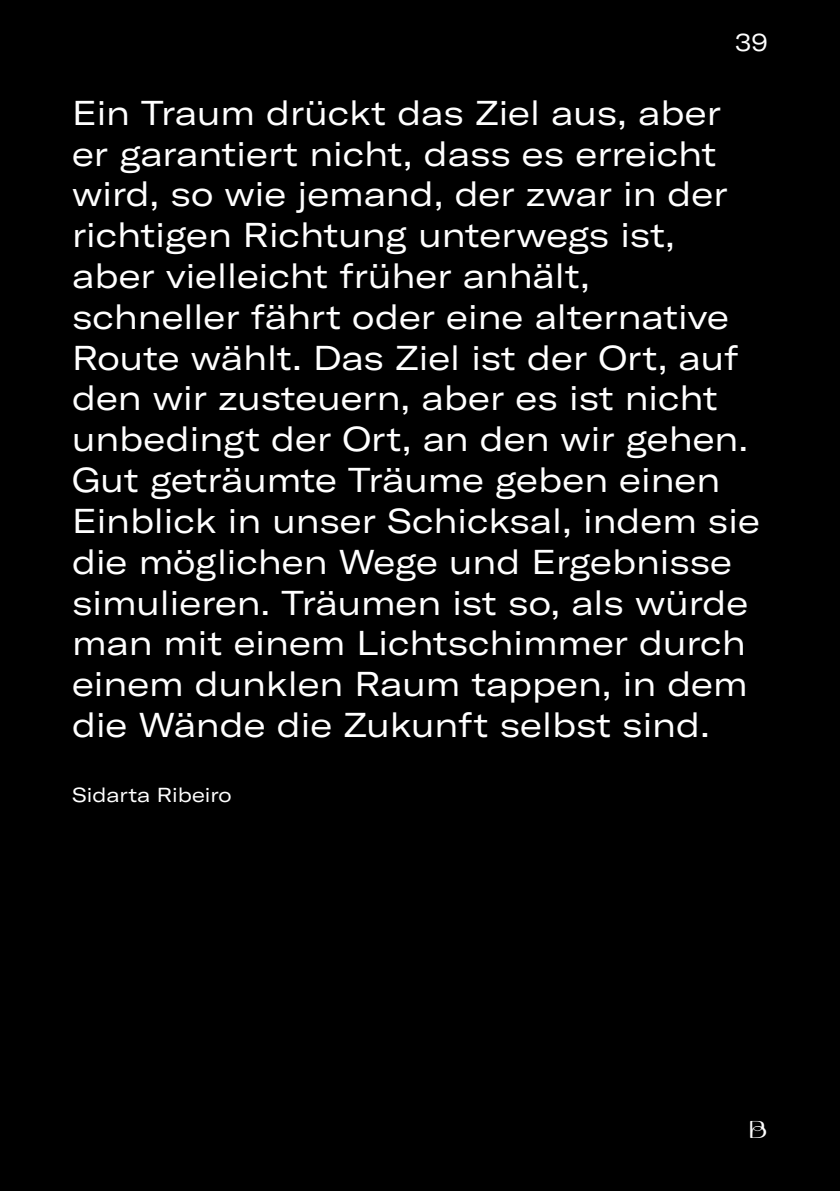
<style>
.page{position:relative;width:840px;height:1191px;background:#fff}
.page>*{position:absolute;margin:0;border:0;box-sizing:border-box;transform-origin:0 0}
.t1{font:expanded 34px/40.8px "GT America";color:#fff}
.t2{font:expanded 24px "GT America";color:#fff}
.t3{font:expanded 24px "GT America SN";color:#fff}
.t4{font:expanded 20px "GT America";color:#fff}
</style>
<div class="page">
<div style="left:0;top:0;width:839px;height:1191px;background:#000"></div>
<p class="t2" style="left:734px;top:28px;width:34px">39</p>
<p class="t1" style="left:72px;top:92px;width:689px">Ein Traum drückt das Ziel aus, aber er garantiert nicht, dass es erreicht wird, so wie jemand, der zwar in der richtigen Richtung unterwegs ist, aber vielleicht früher anhält, schneller fährt oder eine alternative Route wählt. Das Ziel ist der Ort, auf den wir zusteuern, aber es ist nicht unbedingt der Ort, an den wir gehen.<br>Gut geträumte Träume geben einen Einblick in unser Schicksal, indem sie die möglichen Wege und Ergebnisse simulieren. Träumen ist so, als würde man mit einem Lichtschimmer durch einem dunklen Raum tappen, in dem die Wände die Zukunft selbst sind.</p>
<p class="t4" style="left:72px;top:783px;width:161px">Sidarta Ribeiro</p>
<p class="t3" style="left:747px;top:1115px;width:22px">b</p>
</div>
